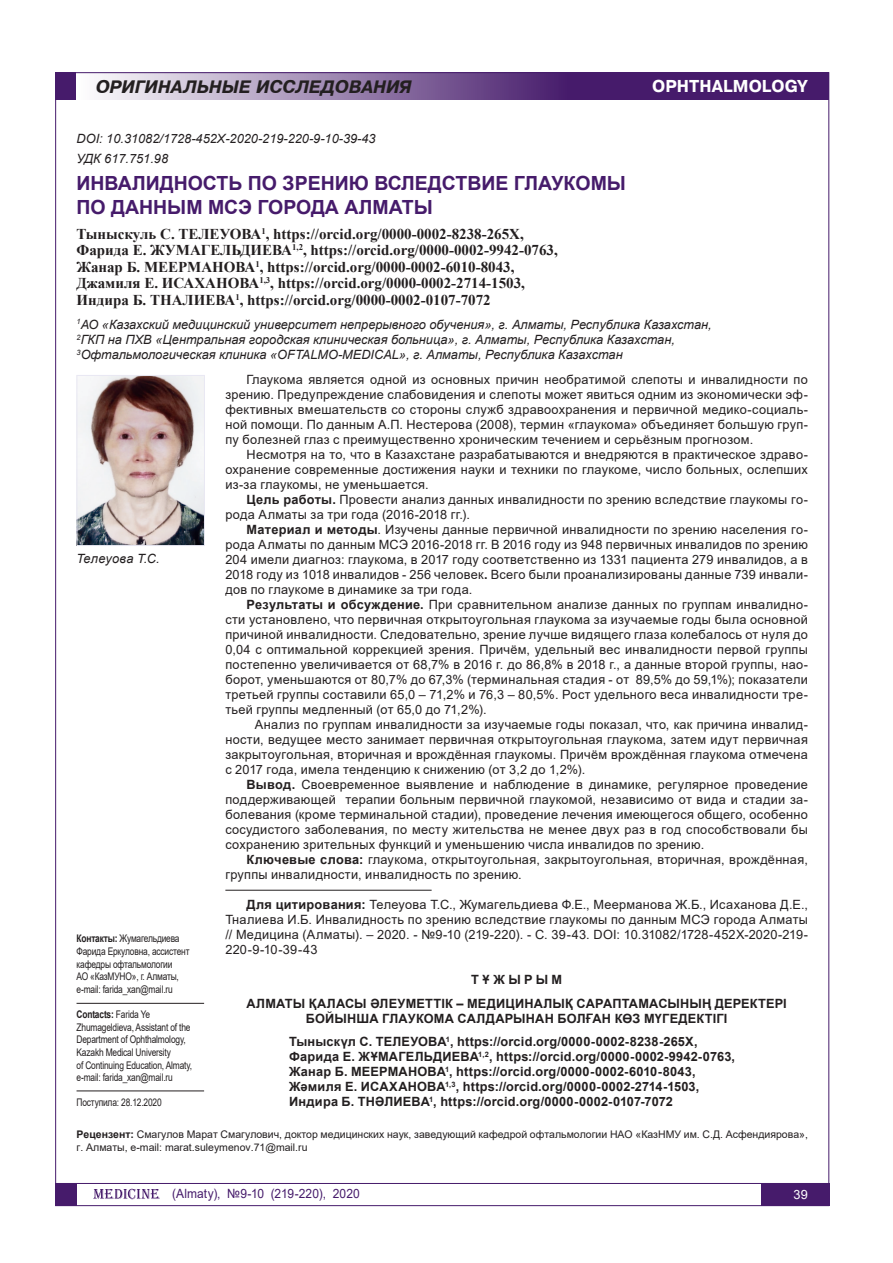
<style>
.page{position:relative;width:893px;height:1263px;background:#fff}
.page>*{position:absolute;margin:0;border:0;box-sizing:border-box;transform-origin:0 0}
.Заголовок{font:700 19.5px/23.4px "Arial";color:#461b6b}
.t1{font:italic 700 17.1px "Pragmatica";color:#231f20}
.t2{font:17.1px "Pragmatica Bold Cyrillic";color:#fff}
.Автор{font:700 15px "Times New Roman";color:#231f20}
.t3{font:12.75px/15px "Arial";letter-spacing:.02em;color:#231f20;text-align:justify}
.t4{font:700 12.75px/15px "Arial";letter-spacing:.015em;color:#231f20;text-align:center}
.Автор-2{font:italic 12.75px "Arial";color:#231f20}
.УДК{font:italic 12.75px "Arial";color:#231f20}
.t5{font:12.75px "Arial";letter-spacing:.01em;color:#461b6b;scale:.94 1}
.Автор-3{font:italic 12.75px "Arial";letter-spacing:.02em;color:#231f20}
.t6{font:700 12.75px "Arial";letter-spacing:.265em;color:#231f20}
.t7{font:12.75px "Arial";color:#fff}
.Контакты{font:10.5px/12.6px "Arial";letter-spacing:-.02em;color:#231f20;scale:.8 1}
.основной_текст{font:10.5px/12.6px "Arial";color:#231f20}
.s1{font-weight:700}
</style>
<div class="page">
<svg style="left:93px;top:1189px;width:67px;height:10px"></svg>
<div style="left:55px;top:72px;width:774px;height:28px;background:#461b6b"></div>
<div style="left:77px;top:72px;width:490px;height:28px;background:linear-gradient(to right,#fff,#471d6c)"></div>
<div style="left:55px;top:1183px;width:22px;height:23px;background:#461b6b"></div>
<div style="left:761px;top:1183px;width:68px;height:23px;background:#461b6b"></div>
<hr style="left:56px;top:1183px;width:773px;height:1px;background:#461b6b">
<hr style="left:225px;top:890px;width:207px;height:1px;background:#231f20">
<hr style="left:77px;top:1003px;width:127px;height:1px;background:#231f20">
<hr style="left:77px;top:1090px;width:127px;height:1px;background:#231f20">
<img style="left:79px;top:377px;width:124px;height:167px">
<div style="left:77px;top:375px;width:128px;height:171px;border:1px solid #e9e8f3"></div>
<h2 class="t1" style="left:96px;top:77px;width:317px">ОРИГИНАЛЬНЫЕ ИССЛЕДОВАНИЯ</h2>
<h2 class="t2" style="left:652px;top:77px;width:157px">OPHTHALMOLOGY</h2>
<p class="УДК" style="left:77px;top:130px;width:301px">DOI: 10.31082/1728-452X-2020-219-220-9-10-39-43</p>
<p class="УДК" style="left:77px;top:150px;width:93px">УДК 617.751.98</p>
<p class="Заголовок" style="left:77px;top:172px;width:551px">ИНВАЛИДНОСТЬ ПО ЗРЕНИЮ ВСЛЕДСТВИЕ ГЛАУКОМЫ<br>ПО ДАННЫМ МСЭ ГОРОДА АЛМАТЫ</p>
<p class="Автор" style="left:77px;top:223px;width:449px">Тыныскуль С. ТЕЛЕУОВА<sup>1</sup>, https://orcid.org/0000-0002-8238-265X,</p>
<p class="Автор" style="left:77px;top:239px;width:483px">Фарида Е. ЖУМАГЕЛЬДИЕВА<sup>1,2</sup>, https://orcid.org/0000-0002-9942-0763,</p>
<p class="Автор" style="left:77px;top:256px;width:439px">Жанар Б. МЕЕРМАНОВА<sup>1</sup>, https://orcid.org/0000-0002-6010-8043,</p>
<p class="Автор" style="left:77px;top:272px;width:450px">Джамиля Е. ИСАХАНОВА<sup>1,3</sup>, https://orcid.org/0000-0002-2714-1503,</p>
<p class="Автор" style="left:77px;top:289px;width:416px">Индира Б. ТНАЛИЕВА<sup>1</sup>, https://orcid.org/0000-0002-0107-7072</p>
<p class="Автор-2" style="left:77px;top:316px;width:637px"><sup>1</sup>АО «Казахский медицинский университет непрерывного обучения», г. Алматы, Республика Казахстан,</p>
<p class="Автор-2" style="left:77px;top:331px;width:600px"><sup>2</sup>ГКП на ПХВ «Центральная городская клиническая больница», г. Алматы, Республика Казахстан,</p>
<p class="Автор-2" style="left:77px;top:347px;width:548px"><sup>3</sup>Офтальмологическая клиника «OFTALMO-MEDICAL», г. Алматы, Республика Казахстан</p>
<p class="t3" style="left:225px;top:372px;width:584px;text-indent:21px">Глаукома является одной из основных причин необратимой слепоты и инвалидности по зрению. Предупреждение слабовидения и слепоты может явиться одним из экономически эф&shy;фективных вмешательств со стороны служб здравоохранения и первичной медико-социаль&shy;ной помощи. По данным А.П. Нестерова (2008), термин «глаукома» объединяет большую груп&shy;пу болезней глаз с преимущественно хроническим течением и серьёзным прогнозом.</p>
<p class="t3" style="left:225px;top:447px;width:584px;text-indent:21px">Несмотря на то, что в Казахстане разрабатываются и внедряются в практическое здраво&shy;охранение современные достижения науки и техники по глаукоме, число больных, ослепших из-за глаукомы, не уменьшается.</p>
<p class="t3" style="left:225px;top:492px;width:584px;text-indent:21px"><span class="s1">Цель работы.</span> Провести анализ данных инвалидности по зрению вследствие глаукомы го&shy;рода Алматы за три года (2016-2018 гг.).</p>
<p class="t3" style="left:225px;top:522px;width:584px;text-indent:21px"><span class="s1">Материал и методы</span>. Изучены данные первичной инвалидности по зрению населения го&shy;рода Алматы по данным МСЭ 2016-2018 гг. В 2016 году из 948 первичных инвалидов по зрению 204 имели диагноз: глаукома, в 2017 году соответственно из 1331 пациента 279 инвалидов, а в 2018 году из 1018 инвалидов - 256 человек<span class="s1">.</span> Всего были проанализированы данные 739 инвали&shy;дов по глаукоме в динамике за три года.</p>
<p class="t3" style="left:225px;top:597px;width:584px;text-indent:21px"><span class="s1">Результаты и обсуждение.</span> При сравнительном анализе данных по группам инвалидно&shy;сти установлено, что первичная открытоугольная глаукома за изучаемые годы была основной причиной инвалидности. Следовательно, зрение лучше видящего глаза колебалось от нуля до 0,04 с оптимальной коррекцией зрения. Причём, удельный вес инвалидности первой группы постепенно увеличивается от 68,7% в 2016 г. до 86,8% в 2018 г., а данные второй группы, нао&shy;борот, уменьшаются от 80,7% до 67,3% (терминальная стадия - от 89,5% до 59,1%); показатели третьей группы составили 65,0 – 71,2% и 76,3 – 80,5%. Рост удельного веса инвалидности тре&shy;тьей группы медленный (от 65,0 до 71,2%).</p>
<p class="t3" style="left:225px;top:717px;width:584px;text-indent:30px">Анализ по группам инвалидности за изучаемые годы показал, что, как причина инвалид&shy;ности, ведущее место занимает первичная открытоугольная глаукома, затем идут первичная закрытоугольная, вторичная и врождённая глаукомы. Причём врождённая глаукома отмечена с 2017 года, имела тенденцию к снижению (от 3,2 до 1,2%).</p>
<p class="t3" style="left:225px;top:777px;width:584px;text-indent:21px"><span class="s1">Вывод.</span> Своевременное выявление и наблюдение в динамике, регулярное проведение поддерживающей терапии больным первичной глаукомой, независимо от вида и стадии за&shy;болевания (кроме терминальной стадии), проведение лечения имеющегося общего, особенно сосудистого заболевания, по месту жительства не менее двух раз в год способствовали бы сохранению зрительных функций и уменьшению числа инвалидов по зрению.</p>
<p class="t3" style="left:225px;top:852px;width:584px;text-indent:21px"><span class="s1">Ключевые слова:</span> глаукома, открытоугольная, закрытоугольная, вторичная, врождённая, группы инвалидности, инвалидность по зрению.</p>
<p class="t3" style="left:225px;top:897px;width:584px;text-indent:21px"><span class="s1">Для цитирования:</span> Телеуова Т.С., Жумагельдиева Ф.Е., Меерманова Ж.Б., Исаханова Д.Е., Тналиева И.Б. Инвалидность по зрению вследствие глаукомы по данным МСЭ города Алматы // Медицина (Алматы). – 2020. - №9-10 (219-220). - С. 39-43. DOI: 10.31082/1728-452X-2020-219- 220-9-10-39-43</p>
<p class="t6" style="left:471px;top:971px;width:93px">ТҰЖЫРЫМ</p>
<p class="t4" style="left:246px;top:996px;width:542px">АЛМАТЫ ҚАЛАСЫ ӘЛЕУМЕТТІК – МЕДИЦИНАЛЫҚ САРАПТАМАСЫНЫҢ ДЕРЕКТЕРІ<br>БОЙЫНША ГЛАУКОМА САЛДАРЫНАН БОЛҒАН КӨЗ МҮГЕДЕКТІГІ</p>
<p class="t4" style="left:289px;top:1034px;width:410px">Тыныскүл С. ТЕЛЕУОВА<sup>1</sup>, https://orcid.org/0000-0002-8238-265X,</p>
<p class="t4" style="left:289px;top:1049px;width:447px">Фарида Е. ЖҰМАГЕЛЬДИЕВА<sup>1,2</sup>, https://orcid.org/0000-0002-9942-0763,</p>
<p class="t4" style="left:289px;top:1064px;width:408px">Жанар Б. МЕЕРМАНОВА<sup>1</sup>, https://orcid.org/0000-0002-6010-8043,</p>
<p class="t4" style="left:289px;top:1079px;width:412px">Жәмиля Е. ИСАХАНОВА<sup>1,3</sup>, https://orcid.org/0000-0002-2714-1503,</p>
<p class="t4" style="left:289px;top:1094px;width:385px">Индира Б. ТНӘЛИЕВА<sup>1</sup>, https://orcid.org/0000-0002-0107-7072</p>
<p class="Автор-3" style="left:77px;top:550px;width:85px">Телеуова Т.С.</p>
<p class="Контакты" style="left:77px;top:932px;width:143px"><span class="s1">Контакты:</span> Жумагельдиева<br>Фарида Еркуловна, ассистент кафедры офтальмологии<br>АО «КазМУНО», г. Алматы, e-mail: farida_xan@mail.ru</p>
<p class="Контакты" style="left:77px;top:1008px;width:146px"><span class="s1">Contacts:</span> Farida Ye<br>Zhumageldieva, Assistant of the<br>Department of Ophthalmology,<br>Kazakh Medical University<br>of Continuing Education, Almaty, e-mail: farida_xan@mail.ru</p>
<p class="Контакты" style="left:77px;top:1096px;width:108px">Поступила: 28.12.2020</p>
<p class="основной_текст" style="left:77px;top:1128px;width:733px"><span class="s1">Рецензент:</span> Смагулов Марат Смагулович, доктор медицинских наук, заведующий кафедрой офтальмологии НАО «КазНМУ им. С.Д. Асфендиярова», г. Алматы, e-mail: marat.suleymenov.71@mail.ru</p>
<p class="t5" style="left:172px;top:1184px;width:201px">(Almaty), №9-10 (219-220), 2020</p>
<p class="t7" style="left:793px;top:1186px;width:16px">39</p>
</div>
